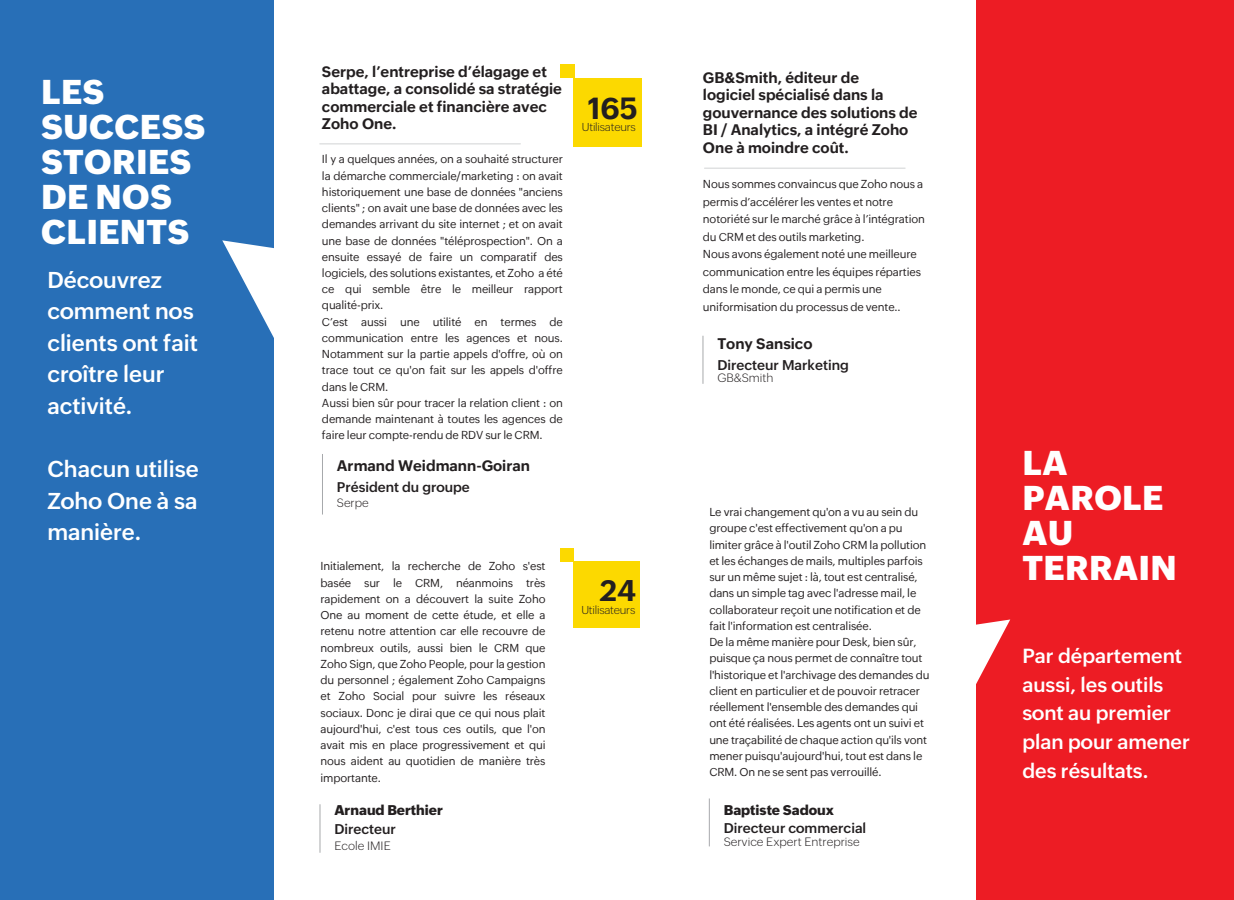
<style>
.page{position:relative;width:1234px;height:900px;background:#fff}
.page>*{position:absolute;margin:0;border:0;box-sizing:border-box;transform-origin:0 0}
.t1{font:800 33.75px/35px "Zoho Puvi";letter-spacing:.01em;color:#fff}
.t2{font:700 29.88px "Zoho Puvi";color:#231f20}
.t3{font:700 29.25px "Zoho Puvi";color:#231f20}
.t4{font:600 22.5px/31.6px "Zoho Puvi";color:#fff}
.t5{font:600 20px/28.8px "Zoho Puvi";color:#fff}
.t6{font:700 15px/17.6px "Zoho Puvi";color:#231f20}
.t7{font:600 13.88px "Zoho Puvi";color:#231f20}
.t8{font:800 13.88px "Zoho Puvi";color:#231f20}
.t9{font:600 13.75px "Zoho Puvi";color:#231f20}
.t10{font:300 11.88px "Zoho Puvi";color:#231f20}
.t11{font:11.25px/16.2px "Zoho Puvi";letter-spacing:-.01em;color:#231f20}
.t12{font:300 11.25px "Zoho Puvi";letter-spacing:-.02em;color:#231f20}
</style>
<div class="page">
<div style="left:573px;top:78px;width:68px;height:68px;background:#fcd900"></div>
<div style="left:560px;top:64px;width:14px;height:14px;background:#fcd900"></div>
<div style="left:0;top:0;width:273px;height:900px;background:#286fb7"></div>
<hr style="left:319px;top:804px;width:1px;height:49px;background:#a7a9ac">
<div style="left:573px;top:562px;width:67px;height:66px;background:#fcd900"></div>
<div style="left:560px;top:548px;width:13px;height:14px;background:#fcd900"></div>
<hr style="left:704px;top:168px;width:200px;height:1px;background:#d1d3d4">
<hr style="left:702px;top:336px;width:1px;height:48px;background:#a7a9ac">
<hr style="left:320px;top:144px;width:200px;height:1px;background:#d1d3d4">
<hr style="left:322px;top:454px;width:1px;height:61px;background:#a7a9ac">
<div style="left:976px;top:0;width:257px;height:900px;background:#ed1c24"></div>
<svg style="left:976px;top:620px;width:34px;height:64px"></svg>
<hr style="left:708px;top:798px;width:1px;height:48px;background:#a7a9ac">
<svg style="left:222px;top:240px;width:52px;height:99px"></svg>
<h1 class="t1" style="left:41px;top:71px;width:166px">LES<br>SUCCESS<br>STORIES<br>DE NOS<br>CLIENTS</h1>
<h3 class="t4" style="left:47px;top:262px;width:152px">Découvrez comment nos clients ont fait croître leur activité.</h3>
<h3 class="t4" style="left:47px;top:451px;width:153px;text-align:justify">Chacun utilise Zoho One à sa manière.</h3>
<h3 class="t6" style="left:322px;top:61px;width:241px">Serpe, l’entreprise d’élagage et abattage, a consolidé sa stratégie commerciale et financière avec<br>Zoho One.</h3>
<p class="t11" style="left:322px;top:150px;width:242px">Il y a quelques années, on a souhaité structurer la démarche commerciale/marketing : on avait historiquement une base de données "anciens clients" ; on avait une base de données avec les demandes arrivant du site internet ; et on avait une base de données "téléprospection". On a ensuite essayé de faire un comparatif des logiciels, des solutions existantes, et Zoho a été ce qui semble être le meilleur rapport qualité-prix.<br>C’est aussi une utilité en termes de communication entre les agences et nous.<br>Notamment sur la partie appels d'offre, où on trace tout ce qu'on fait sur les appels d'offre dans le CRM.<br>Aussi bien sûr pour tracer la relation client : on demande maintenant à toutes les agences de faire leur compte-rendu de RDV sur le CRM.</p>
<h3 class="t6" style="left:337px;top:456px;width:195px">Armand Weidmann-Goiran</h3>
<p class="t9" style="left:337px;top:477px;width:134px">Président du groupe</p>
<p class="t10" style="left:337px;top:494px;width:33px">Serpe</p>
<h2 class="t2" style="left:587px;top:85px;width:51px">165</h2>
<p class="t12" style="left:581px;top:119px;width:55px">Utilisateurs</p>
<p class="t11" style="left:320px;top:557px;width:226px;text-align:justify">Initialement, la recherche de Zoho s'est basée sur le CRM, néanmoins très rapidement on a découvert la suite Zoho One au moment de cette étude, et elle a retenu notre attention car elle recouvre de nombreux outils, aussi bien le CRM que Zoho Sign, que Zoho People, pour la gestion du personnel ; également Zoho Campaigns et Zoho Social pour suivre les réseaux sociaux. Donc je dirai que ce qui nous plait aujourd'hui, c'est tous ces outils, que l'on avait mis en place progressivement et qui nous aident au quotidien de manière très importante.</p>
<p class="t8" style="left:334px;top:799px;width:110px">Arnaud Berthier</p>
<p class="t7" style="left:334px;top:819px;width:63px">Directeur</p>
<p class="t10" style="left:334px;top:837px;width:58px">Ecole IMIE</p>
<h3 class="t3" style="left:600px;top:568px;width:38px">24</h3>
<p class="t12" style="left:581px;top:602px;width:55px">Utilisateurs</p>
<h3 class="t6" style="left:702px;top:67px;width:216px">GB&amp;Smith, éditeur de<br>logiciel spécialisé dans la gouvernance des solutions de<br>BI / Analytics, a intégré Zoho<br>One à moindre coût.</h3>
<p class="t11" style="left:702px;top:175px;width:223px;line-height:17.5px">Nous sommes convaincus que Zoho nous a permis d’accélérer les ventes et notre notoriété sur le marché grâce à l’intégration du CRM et des outils marketing.<br>Nous avons également noté une meilleure communication entre les équipes réparties dans le monde, ce qui a permis une uniformisation du processus de vente..</p>
<h3 class="t6" style="left:717px;top:333px;width:97px">Tony Sansico</h3>
<p class="t7" style="left:717px;top:355px;width:133px">Directeur Marketing</p>
<p class="t10" style="left:717px;top:369px;width:58px">GB&amp;Smith</p>
<p class="t11" style="left:709px;top:503px;width:221px">Le vrai changement qu'on a vu au sein du groupe c'est effectivement qu'on a pu limiter grâce à l'outil Zoho CRM la pollution et les échanges de mails, multiples parfois sur un même sujet : là, tout est centralisé, dans un simple tag avec l'adresse mail, le collaborateur reçoit une notification et de fait l'information est centralisée.<br>De la même manière pour Desk, bien sûr, puisque ça nous permet de connaître tout l'historique et l'archivage des demandes du client en particulier et de pouvoir retracer réellement l'ensemble des demandes qui ont été réalisées. Les agents ont un suivi et une traçabilité de chaque action qu'ils vont mener puisqu'aujourd'hui, tout est dans le CRM. On ne se sent pas verrouillé.</p>
<p class="t8" style="left:723px;top:799px;width:112px">Baptiste Sadoux</p>
<p class="t7" style="left:723px;top:818px;width:144px">Directeur commercial</p>
<p class="t10" style="left:723px;top:833px;width:137px">Service Expert Entreprise</p>
<h1 class="t1" style="left:1022px;top:443px;width:156px">LA<br>PAROLE<br>AU<br>TERRAIN</h1>
<h3 class="t5" style="left:1022px;top:639px;width:169px">Par département aussi, les outils sont au premier plan pour amener des résultats.</h3>
</div>
